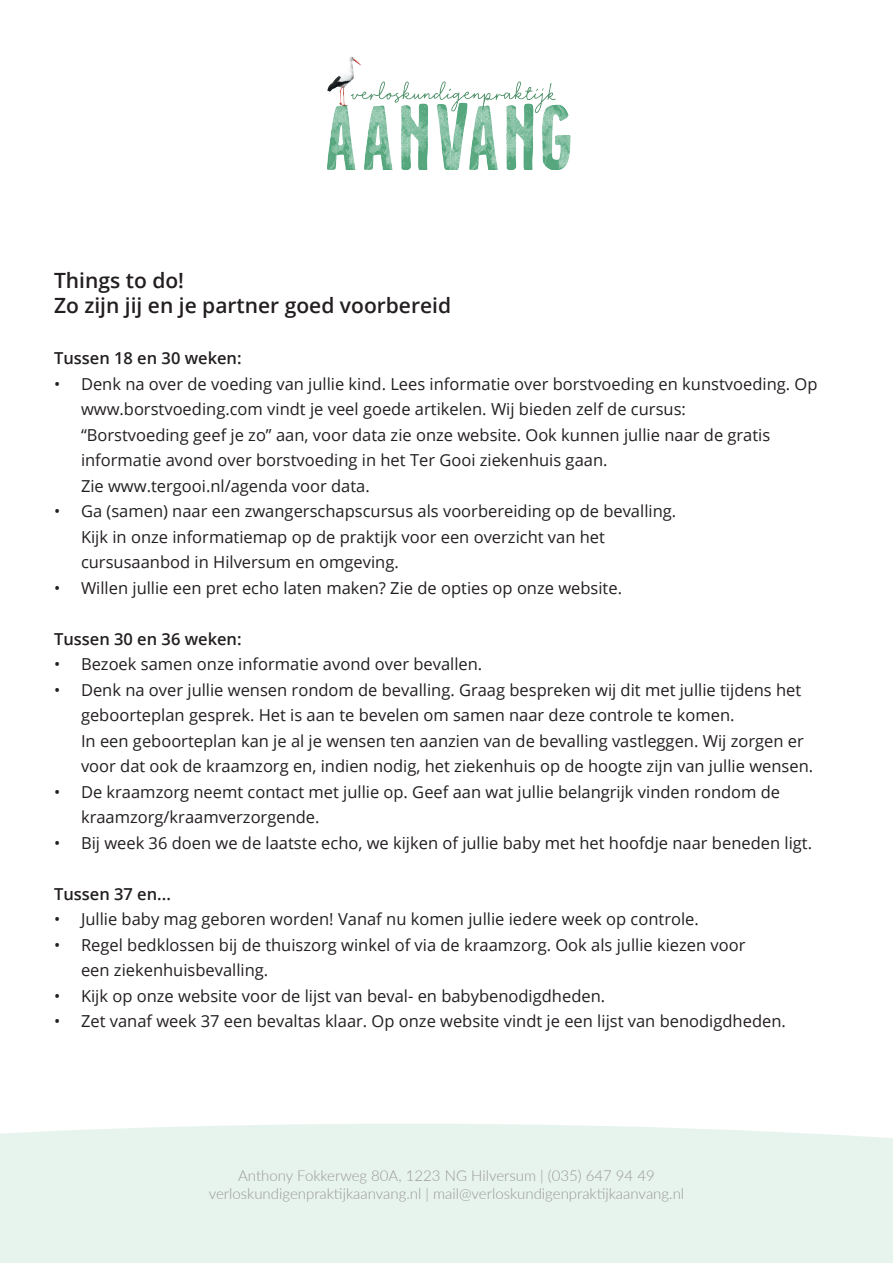
<style>
.page{position:relative;width:893px;height:1263px;background:#fff}
.page>*{position:absolute;margin:0;border:0;box-sizing:border-box;transform-origin:0 0}
.t1{font:600 21px "Open Sans";color:#231f20}
.t2{font:16.5px/25.5px "Open Sans";color:#231f20}
.t3{font:600 16.5px "Open Sans";color:#231f20}
.t4{font:300 15px "Lato";color:#9a9898}
</style>
<div class="page">
<img style="left:327px;top:56px;width:244px;height:114px">
<div style="left:0;top:1124px;width:893px;height:139px;background:#e7f4ee"></div>
<p class="t1" style="left:54px;top:265px;width:132px">Things to do!</p>
<p class="t1" style="left:54px;top:291px;width:399px">Zo zijn jij en je partner goed voorbereid</p>
<p class="t3" style="left:54px;top:347px;width:189px">Tussen 18 en 30 weken:</p>
<p class="t2" style="left:81px;top:370px;width:738px;text-indent:-27px">• Denk na over de voeding van jullie kind. Lees informatie over borstvoeding en kunstvoeding. Op www.borstvoeding.com vindt je veel goede artikelen. Wij bieden zelf de cursus:<br>“Borstvoeding geef je zo” aan, voor data zie onze website. Ook kunnen jullie naar de gratis informatie avond over borstvoeding in het Ter Gooi ziekenhuis gaan.<br>Zie www.tergooi.nl/agenda voor data.</p>
<p class="t2" style="left:81px;top:498px;width:597px;text-indent:-27px">• Ga (samen) naar een zwangerschapscursus als voorbereiding op de bevalling.<br>Kijk in onze informatiemap op de praktijk voor een overzicht van het cursusaanbod in Hilversum en omgeving.</p>
<p class="t2" style="left:54px;top:574px;width:570px">• Willen jullie een pret echo laten maken? Zie de opties op onze website.</p>
<p class="t3" style="left:54px;top:627px;width:189px">Tussen 30 en 36 weken:</p>
<p class="t2" style="left:54px;top:651px;width:430px">• Bezoek samen onze informatie avond over bevallen.</p>
<p class="t2" style="left:81px;top:676px;width:734px;text-indent:-27px">• Denk na over jullie wensen rondom de bevalling. Graag bespreken wij dit met jullie tijdens het geboorteplan gesprek. Het is aan te bevelen om samen naar deze controle te komen.<br>In een geboorteplan kan je al je wensen ten aanzien van de bevalling vastleggen. Wij zorgen er voor dat ook de kraamzorg en, indien nodig, het ziekenhuis op de hoogte zijn van jullie wensen.</p>
<p class="t2" style="left:81px;top:778px;width:701px;text-indent:-27px">• De kraamzorg neemt contact met jullie op. Geef aan wat jullie belangrijk vinden rondom de kraamzorg/kraamverzorgende.</p>
<p class="t2" style="left:54px;top:829px;width:760px">• Bij week 36 doen we de laatste echo, we kijken of jullie baby met het hoofdje naar beneden ligt.</p>
<p class="t3" style="left:54px;top:882px;width:118px">Tussen 37 en...</p>
<p class="t2" style="left:54px;top:906px;width:646px">• Jullie baby mag geboren worden! Vanaf nu komen jullie iedere week op controle.</p>
<p class="t2" style="left:81px;top:931px;width:666px;text-indent:-27px">• Regel bedklossen bij de thuiszorg winkel of via de kraamzorg. Ook als jullie kiezen voor een ziekenhuisbevalling.</p>
<p class="t2" style="left:54px;top:982px;width:553px">• Kijk op onze website voor de lijst van beval- en babybenodigdheden.</p>
<p class="t2" style="left:54px;top:1008px;width:733px">• Zet vanaf week 37 een bevaltas klaar. Op onze website vindt je een lijst van benodigdheden.</p>
<p class="t4" style="left:238px;top:1165px;width:418px">Anthony Fokkerweg 80A, 1223 NG Hilversum | (035) 647 94 49</p>
<p class="t4" style="left:209px;top:1183px;width:477px">verloskundigenpraktijkaanvang.nl | mail@verloskundigenpraktijkaanvang.nl</p>
</div>
